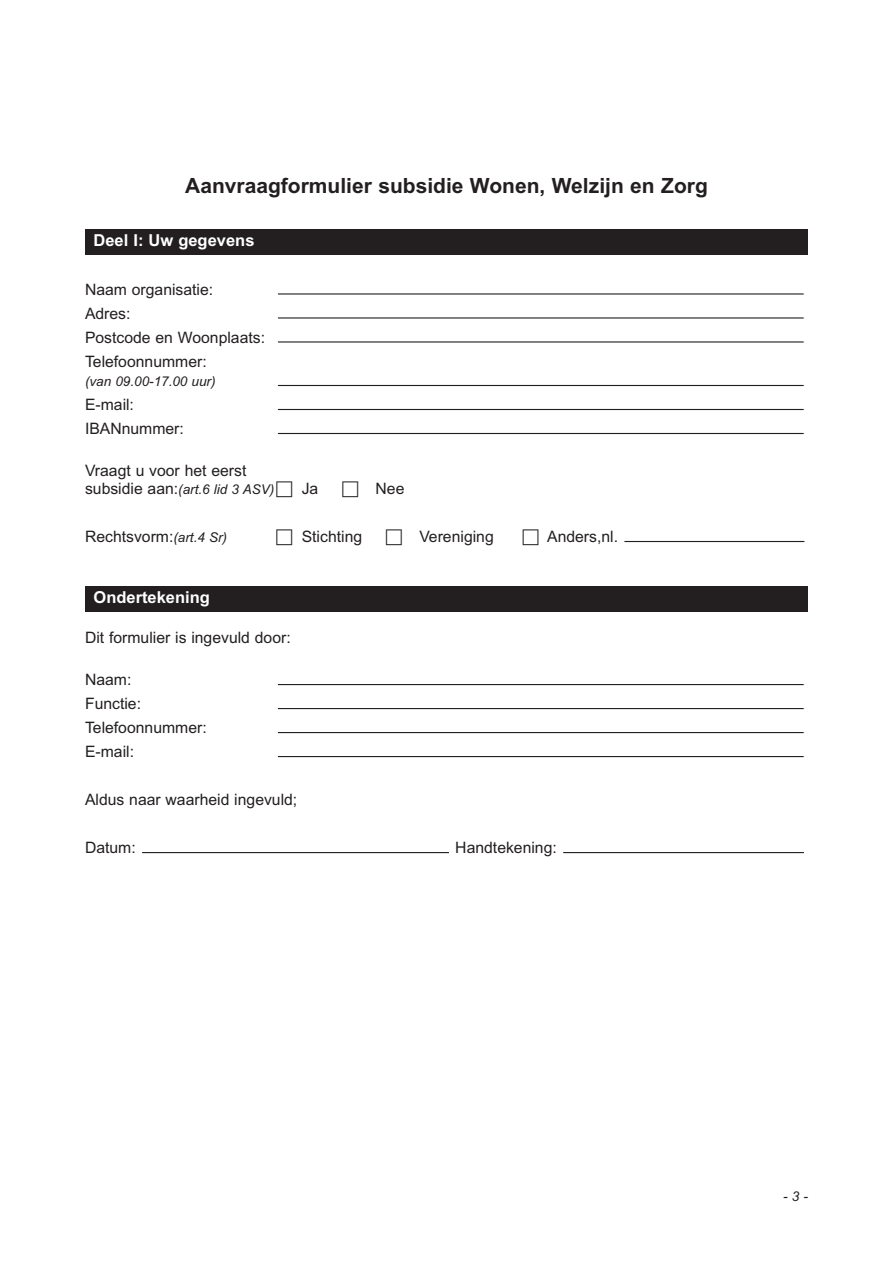
<style>
.page{position:relative;width:893px;height:1263px;background:#fff}
.page>*{position:absolute;margin:0;border:0;box-sizing:border-box;transform-origin:0 0}
.t1{font:700 21px "Arial";color:#231f20}
.t2{font:700 16.5px "Arial";color:#fff}
.t3{font:15.75px/24px "Arial";color:#231f20}
.t4{font:italic 13.5px "Arial";color:#231f20}
.s1{font-style:normal;font-size:15.75px}
.s2{font-style:italic;font-size:13.5px}
</style>
<div class="page">
<div style="left:85px;top:229px;width:723px;height:26px;background:#231f20"></div>
<hr style="left:624px;top:541px;width:180px;height:1px;background:#231f20">
<hr style="left:278px;top:341px;width:526px;height:2px;background:#231f20">
<hr style="left:278px;top:433px;width:526px;height:1px;background:#231f20">
<hr style="left:278px;top:385px;width:526px;height:1px;background:#231f20">
<hr style="left:278px;top:293px;width:526px;height:2px;background:#231f20">
<hr style="left:278px;top:409px;width:526px;height:1px;background:#231f20">
<hr style="left:278px;top:317px;width:526px;height:2px;background:#231f20">
<div style="left:85px;top:586px;width:723px;height:25px;background:#231f20"></div>
<hr style="left:278px;top:756px;width:526px;height:1px;background:#231f20">
<hr style="left:278px;top:732px;width:526px;height:1px;background:#231f20">
<hr style="left:278px;top:684px;width:526px;height:1px;background:#231f20">
<hr style="left:563px;top:852px;width:241px;height:1px;background:#231f20">
<hr style="left:142px;top:852px;width:307px;height:1px;background:#231f20">
<hr style="left:278px;top:708px;width:526px;height:1px;background:#231f20">
<h1 class="t1" style="left:185px;top:174px;width:524px">Aanvraagformulier subsidie Wonen, Welzijn en Zorg</h1>
<p class="t2" style="left:94px;top:231px;width:162px">Deel I: Uw gegevens</p>
<p class="t3" style="left:85px;top:277px;width:182px">Naam organisatie:<br>Adres:<br>Postcode en Woonplaats:<br>Telefoonnummer:</p>
<p class="t4" style="left:85px;top:373px;width:132px">(van 09.00-17.00 uur)</p>
<p class="t3" style="left:85px;top:393px;width:100px">E-mail:<br>IBANnummer:</p>
<p class="t3" style="left:85px;top:459px;width:163px">Vraagt u voor het eerst</p>
<p class="t4" style="left:85px;top:481px;width:191px"><span class="s1">subsidie aan:</span>(art.6 lid 3 ASV)</p>
<p class="t3" style="left:302px;top:477px;width:18px">Ja</p>
<p class="t3" style="left:376px;top:477px;width:30px">Nee</p>
<p class="t3" style="left:85px;top:525px;width:144px">Rechtsvorm:<span class="s2">(art.4 Sr)</span></p>
<p class="t3" style="left:302px;top:525px;width:62px">Stichting</p>
<p class="t3" style="left:419px;top:525px;width:76px">Vereniging</p>
<p class="t3" style="left:547px;top:525px;width:72px">Anders,nl.</p>
<p class="t2" style="left:94px;top:588px;width:118px">Ondertekening</p>
<p class="t3" style="left:85px;top:626px;width:207px">Dit formulier is ingevuld door:</p>
<p class="t3" style="left:85px;top:668px;width:123px">Naam:<br>Functie:<br>Telefoonnummer:<br>E-mail:</p>
<p class="t3" style="left:85px;top:788px;width:214px">Aldus naar waarheid ingevuld;</p>
<p class="t3" style="left:85px;top:836px;width:52px">Datum:</p>
<p class="t3" style="left:455px;top:836px;width:103px">Handtekening:</p>
<p class="t4" style="left:783px;top:1188px;width:26px">- 3 -</p>
</div>
